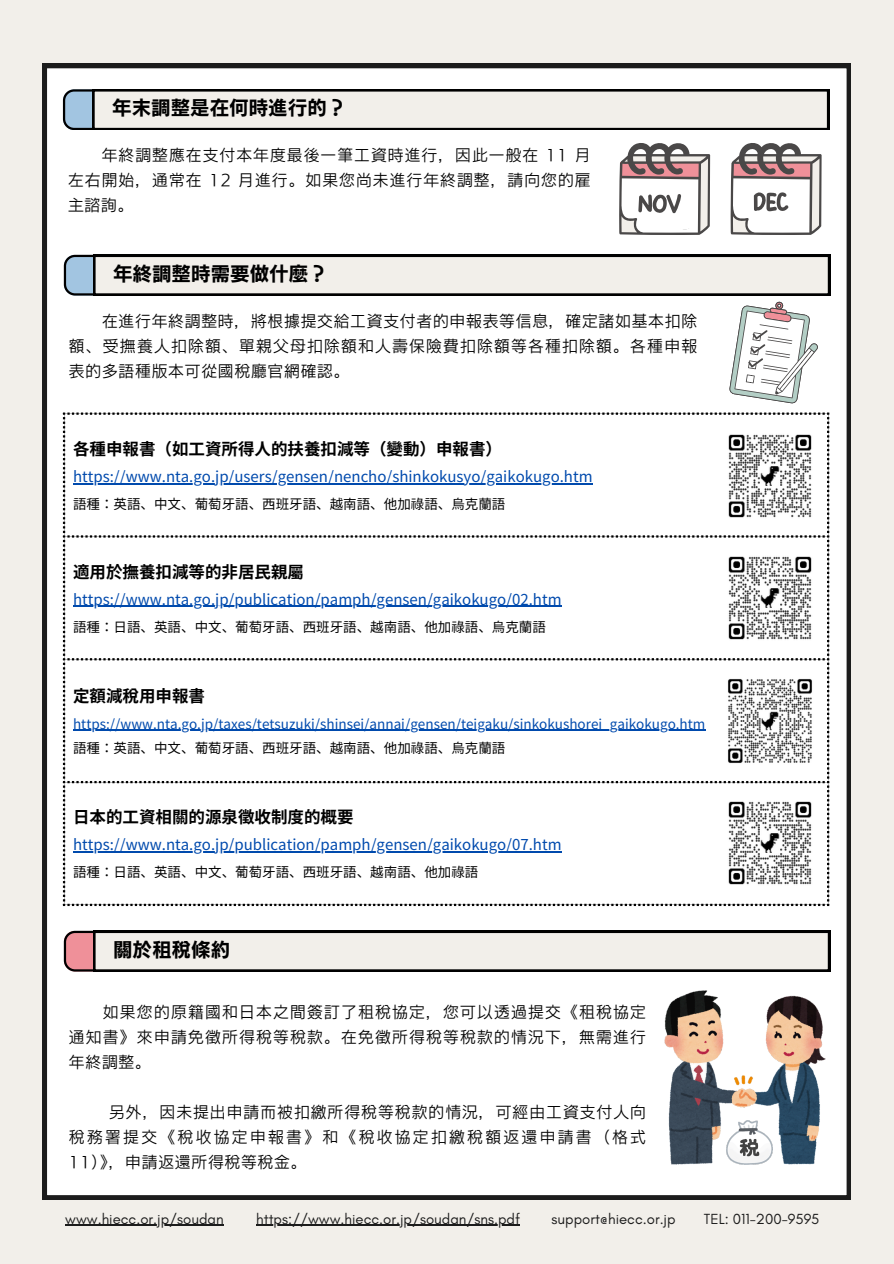
<style>
.page{position:relative;width:894px;height:1264px;background:#fff}
.page>*{position:absolute;margin:0;border:0;box-sizing:border-box;transform-origin:0 0}
.t1{font:19.5px "UD Kakugo Small Pr 6 N B";color:#000}
.t2{font:700 16.5px "Noto Sans JP";color:#000}
.t3{font:15.75px/24.9px "Canva UD Kakugo Small Pr 6 N R";letter-spacing:.08em;color:#000;text-align:justify}
.t4{font:15px "Noto Sans JP";color:#004aad}
.t5{font:14.85px "Glacial Indifference";color:#1c1c1c}
.t6{font:13.5px "Noto Sans JP";color:#000}
.t7{font:13.5px "Noto Sans JP";color:#004aad}
</style>
<div class="page">
<div style="left:0;top:0;width:893px;height:1263px;background:#f2efea"></div>
<div style="left:43px;top:64px;width:807px;height:1135px;background:#fff"></div>
<div style="left:63px;top:412px;width:766px;height:494px;background:#fff"></div>
<svg style="left:63px;top:89px;width:765px;height:41px"></svg>
<svg style="left:64px;top:930px;width:765px;height:41px"></svg>
<svg style="left:619px;top:142px;width:91px;height:93px;background:#c1b8b9"></svg>
<div style="left:672px;top:212px;width:23px;height:18px;background:#fff;border-radius:50%"></div>
<svg style="left:730px;top:142px;width:91px;height:93px;background:#c4bbbb"></svg>
<div style="left:791px;top:212px;width:16px;height:20px;background:#fff;border-radius:50%"></div>
<img style="left:664px;top:990px;width:161px;height:173px">
<img style="left:726px;top:1120px;width:46px;height:44px">
<svg style="left:64px;top:255px;width:770px;height:167px"></svg>
<img style="left:719px;top:426px;width:99px;height:99px">
<img style="left:719px;top:549px;width:99px;height:99px">
<img style="left:719px;top:671px;width:99px;height:99px">
<img style="left:719px;top:793px;width:99px;height:99px">
<hr style="left:65px;top:1224px;width:158px;height:1px;background:#1c1c1c">
<hr style="left:256px;top:1224px;width:264px;height:1px;background:#1c1c1c">
<p class="t1" style="left:112px;top:98px;width:235px">年末調整是在何時進行的？</p>
<p class="t3" style="left:68px;top:143px;width:524px;text-align:left;text-indent:34px">年終調整應在支付本年度最後一筆工資時進行，因此一般在 11 月左右開始，通常在 12 月進行。如果您尚未進行年終調整，請向您的雇主諮詢。</p>
<p class="t1" style="left:113px;top:264px;width:216px">年終調整時需要做什麼？</p>
<p class="t3" style="left:69px;top:308px;width:629px;text-indent:33px">在進行年終調整時，將根據提交給工資支付者的申報表等信息，確定諸如基本扣除額、受撫養人扣除額、單親父母扣除額和人壽保險費扣除額等各種扣除額。各種申報表的多語種版本可從國稅廳官網確認。</p>
<h1 class="t2" style="left:73px;top:435px;width:430px">各種申報書（如工資所得人的扶養扣減等（變動）申報書）</h1>
<p class="t4" style="left:73px;top:464px;width:521px">https://www.nta.go.jp/users/gensen/nencho/shinkokusyo/gaikokugo.htm</p>
<p class="t6" style="left:73px;top:493px;width:434px">語種：英語、中文、葡萄牙語、西班牙語、越南語、他加祿語、烏克蘭語</p>
<p class="t2" style="left:73px;top:558px;width:232px">適用於撫養扣減等的非居民親屬</p>
<h1 class="t4" style="left:73px;top:587px;width:490px">https://www.nta.go.jp/publication/pamph/gensen/gaikokugo/02.htm</h1>
<p class="t6" style="left:73px;top:616px;width:474px">語種：日語、英語、中文、葡萄牙語、西班牙語、越南語、他加祿語、烏克蘭語</p>
<p class="t2" style="left:73px;top:682px;width:133px">定額減稅用申報書</p>
<p class="t7" style="left:73px;top:713px;width:633px">https://www.nta.go.jp/taxes/tetsuzuki/shinsei/annai/gensen/teigaku/sinkokushorei_gaikokugo.htm</p>
<p class="t6" style="left:73px;top:737px;width:434px">語種：英語、中文、葡萄牙語、西班牙語、越南語、他加祿語、烏克蘭語</p>
<p class="t2" style="left:73px;top:804px;width:282px">日本的工資相關的源泉徵收制度的概要</p>
<p class="t4" style="left:73px;top:832px;width:490px">https://www.nta.go.jp/publication/pamph/gensen/gaikokugo/07.htm</p>
<p class="t6" style="left:73px;top:861px;width:407px">語種：日語、英語、中文、葡萄牙語、西班牙語、越南語、他加祿語</p>
<p class="t1" style="left:113px;top:939px;width:118px">關於租稅條約</p>
<p class="t3" style="left:69px;top:999px;width:578px;text-indent:34px">如果您的原籍國和日本之間簽訂了租稅協定，您可以透過提交《租稅協定通知書》來申請免徵所得稅等稅款。在免徵所得稅等稅款的情況下，無需進行年終調整。</p>
<p class="t3" style="left:69px;top:1099px;width:578px;text-indent:40px">另外，因未提出申請而被扣繳所得稅等稅款的情況，可經由工資支付人向稅務署提交《稅收協定申報書》和《稅收協定扣繳稅額返還申請書（格式11）》，申請返還所得稅等稅金。</p>
<p class="t5" style="left:65px;top:1209px;width:160px">www.hiecc.or.jp/soudan</p>
<p class="t5" style="left:256px;top:1209px;width:265px">https://www.hiecc.or.jp/soudan/sns.pdf</p>
<p class="t5" style="left:551px;top:1209px;width:125px">support@hiecc.or.jp</p>
<p class="t5" style="left:703px;top:1209px;width:117px">TEL: 011-200-9595</p>
</div>
